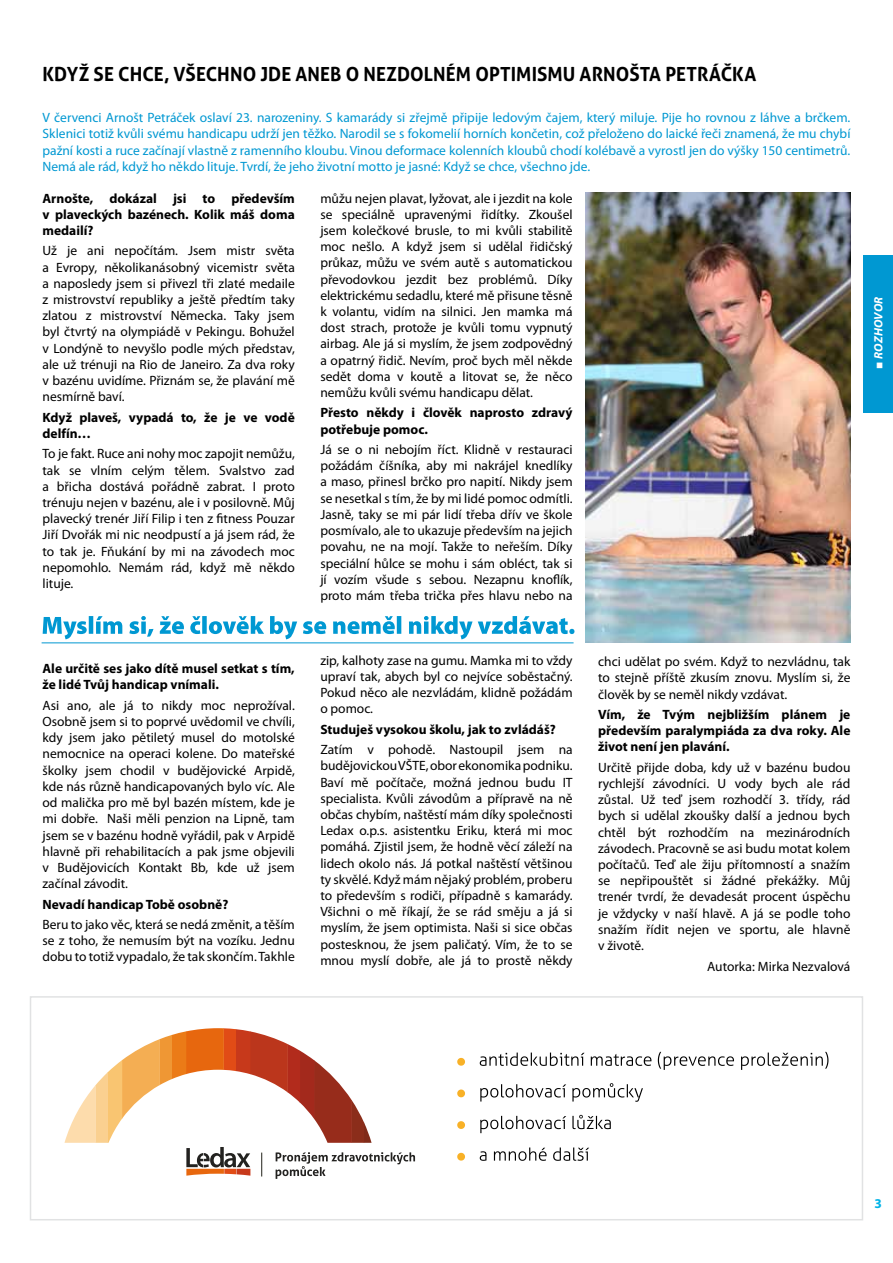
<style>
.page{position:relative;width:893px;height:1263px;background:#fff}
.page>*{position:absolute;margin:0;border:0;box-sizing:border-box;transform-origin:0 0}
.t1{font:700 19.5px "Aller";letter-spacing:.005em;color:#000;scale:.96 1}
.t2{font:13.5px/16.2px "Myriad Pro";color:#000;text-align:justify}
.t3{font:13.5px/16.2px "Myriad Pro";color:#0098d2;text-align:justify}
.t4{font:700 13.5px/16.2px "Myriad Pro";color:#000}
.t5{font:700 13.5px "Myriad Pro";color:#00b3e7}
.t6{font:italic 700 12px "Myriad Pro";letter-spacing:.02em;color:#fff}
.s1{font-family:"Arial";font-weight:400}
</style>
<div class="page">
<img style="left:585px;top:192px;width:266px;height:451px">
<div style="left:863px;top:255px;width:30px;height:157px;background:#0098d2"></div>
<svg style="left:43px;top:616px;width:531px;height:23px"></svg>
<hr style="left:42px;top:642px;width:532px;height:1px;background:#0098d2">
<svg style="left:457px;top:1058px;width:8px;height:8px"></svg>
<svg style="left:457px;top:1089px;width:8px;height:8px"></svg>
<svg style="left:457px;top:1121px;width:8px;height:8px"></svg>
<svg style="left:457px;top:1153px;width:8px;height:7px"></svg>
<svg style="left:480px;top:1052px;width:105px;height:14px"></svg>
<svg style="left:591px;top:1054px;width:60px;height:12px"></svg>
<svg style="left:658px;top:1052px;width:76px;height:18px"></svg>
<svg style="left:741px;top:1052px;width:87px;height:18px"></svg>
<svg style="left:480px;top:1084px;width:86px;height:17px"></svg>
<svg style="left:572px;top:1083px;width:71px;height:19px"></svg>
<svg style="left:480px;top:1116px;width:86px;height:17px"></svg>
<svg style="left:572px;top:1115px;width:39px;height:14px"></svg>
<svg style="left:480px;top:1151px;width:6px;height:10px"></svg>
<svg style="left:494px;top:1147px;width:53px;height:14px"></svg>
<svg style="left:553px;top:1147px;width:36px;height:14px"></svg>
<svg style="left:64px;top:1028px;width:351px;height:151px"></svg>
<div style="left:30px;top:996px;width:833px;height:224px;border:2px solid #e1e2e3"></div>
<h1 class="t1" style="left:43px;top:62px;width:13px">Když</h1>
<h1 class="t1" style="left:94px;top:62px;width:692px">se chce, všechno jde aneb o nezdolném optimismu arnošta petráčka</h1>
<p class="t3" style="left:43px;top:109px;width:809px">V červenci Arnošt Petráček oslaví 23. narozeniny. S kamarády si zřejmě připije ledovým čajem, který miluje. Pije ho rovnou z láhve a brčkem.<br>Sklenici totiž kvůli svému handicapu udrží jen těžko. Narodil se s fokomelií horních končetin, což přeloženo do laické řeči znamená, že mu chybí pažní kosti a ruce začínají vlastně z ramenního kloubu. Vinou deformace kolenních kloubů chodí kolébavě a vyrostl jen do výšky 150 centimetrů.<br>Nemá ale rád, když ho někdo lituje. Tvrdí, že jeho životní motto je jasné: Když se chce, všechno jde.</p>
<p class="t4" style="left:43px;top:189px;width:254px;text-align:justify">Arnošte, dokázal jsi to především v plaveckých bazénech. Kolik máš doma medailí?</p>
<p class="t2" style="left:43px;top:243px;width:254px">Už je ani nepočítám. Jsem mistr světa a Evropy, několikanásobný vicemistr světa a naposledy jsem si přivezl tři zlaté medaile z mistrovství republiky a ještě předtím taky zlatou z mistrovství Německa. Taky jsem byl čtvrtý na olympiádě v Pekingu. Bohužel v Londýně to nevyšlo podle mých představ, ale už trénuji na Rio de Janeiro. Za dva roky v bazénu uvidíme. Přiznám se, že plavání mě nesmírně baví.</p>
<p class="t4" style="left:43px;top:409px;width:254px">Když plaveš, vypadá to, že je ve vodě delfín…</p>
<p class="t2" style="left:43px;top:445px;width:254px">To je fakt. Ruce ani nohy moc zapojit nemůžu, tak se vlním celým tělem. Svalstvo zad a břicha dostává pořádně zabrat. I proto trénuju nejen v bazénu, ale i v posilovně. Můj plavecký trenér Jiří Filip i ten z fitness Pouzar Jiří Dvořák mi nic neodpustí a já jsem rád, že to tak je. Fňukání by mi na závodech moc nepomohlo. Nemám rád, když mě někdo lituje.</p>
<p class="t4" style="left:43px;top:660px;width:254px">Ale určitě ses jako dítě musel setkat s tím, že lidé Tvůj handicap vnímali.</p>
<p class="t2" style="left:43px;top:697px;width:254px">Asi ano, ale já to nikdy moc neprožíval.<br>Osobně jsem si to poprvé uvědomil ve chvíli, kdy jsem jako pětiletý musel do motolské nemocnice na operaci kolene. Do mateřské školky jsem chodil v budějovické Arpidě, kde nás různě handicapovaných bylo víc. Ale od malička pro mě byl bazén místem, kde je mi dobře. Naši měli penzion na Lipně, tam jsem se v bazénu hodně vyřádil, pak v Arpidě hlavně při rehabilitacích a pak jsme objevili v Budějovicích Kontakt Bb, kde už jsem začínal závodit.</p>
<p class="t4" style="left:43px;top:895px;width:187px">Nevadí handicap Tobě osobně?</p>
<p class="t2" style="left:43px;top:916px;width:254px">Beru to jako věc, která se nedá změnit, a těším se z toho, že nemusím být na vozíku. Jednu dobu to totiž vypadalo, že tak skončím. Takhle</p>
<p class="t2" style="left:320px;top:190px;width:254px">můžu nejen plavat, lyžovat, ale i jezdit na kole se speciálně upravenými řidítky. Zkoušel jsem kolečkové brusle, to mi kvůli stabilitě moc nešlo. A když jsem si udělal řidičský průkaz, můžu ve svém autě s automatickou převodovkou jezdit bez problémů. Díky elektrickému sedadlu, které mě přisune těsně k volantu, vidím na silnici. Jen mamka má dost strach, protože je kvůli tomu vypnutý airbag. Ale já si myslím, že jsem zodpovědný a opatrný řidič. Nevím, proč bych měl někde sedět doma v koutě a litovat se, že něco nemůžu kvůli svému handicapu dělat.</p>
<p class="t4" style="left:320px;top:404px;width:254px">Přesto někdy i člověk naprosto zdravý potřebuje pomoc.</p>
<p class="t2" style="left:320px;top:441px;width:254px">Já se o ni nebojím říct. Klidně v restauraci požádám číšníka, aby mi nakrájel knedlíky a maso, přinesl brčko pro napití. Nikdy jsem se nesetkal s tím, že by mi lidé pomoc odmítli.<br>Jasně, taky se mi pár lidí třeba dřív ve škole posmívalo, ale to ukazuje především na jejich povahu, ne na mojí. Takže to neřeším. Díky speciální hůlce se mohu i sám obléct, tak si jí vozím všude s sebou. Nezapnu knoflík, proto mám třeba trička přes hlavu nebo na</p>
<p class="t2" style="left:320px;top:652px;width:254px">zip, kalhoty zase na gumu. Mamka mi to vždy upraví tak, abych byl co nejvíce soběstačný.<br>Pokud něco ale nezvládám, klidně požádám o pomoc.</p>
<p class="t4" style="left:320px;top:721px;width:237px">Studuješ vysokou školu, jak to zvládáš?</p>
<p class="t2" style="left:320px;top:741px;width:254px">Zatím v pohodě. Nastoupil jsem na budějovickou VŠTE, obor ekonomika podniku.<br>Baví mě počítače, možná jednou budu IT specialista. Kvůli závodům a přípravě na ně občas chybím, naštěstí mám díky společnosti Ledax o.p.s. asistentku Eriku, která mi moc pomáhá. Zjistil jsem, že hodně věcí záleží na lidech okolo nás. Já potkal naštěstí většinou ty skvělé. Když mám nějaký problém, proberu to především s rodiči, případně s kamarády.<br>Všichni o mě říkají, že se rád směju a já si myslím, že jsem optimista. Naši si sice občas postesknou, že jsem paličatý. Vím, že to se mnou myslí dobře, ale já to prostě někdy</p>
<p class="t2" style="left:598px;top:653px;width:254px">chci udělat po svém. Když to nezvládnu, tak to stejně příště zkusím znovu. Myslím si, že člověk by se neměl nikdy vzdávat.</p>
<p class="t4" style="left:598px;top:706px;width:254px;text-align:justify">Vím, že Tvým nejbližším plánem je především paralympiáda za dva roky. Ale život není jen plavání.</p>
<p class="t2" style="left:598px;top:759px;width:254px">Určitě přijde doba, kdy už v bazénu budou rychlejší závodníci. U vody bych ale rád zůstal. Už teď jsem rozhodčí 3. třídy, rád bych si udělal zkoušky další a jednou bych chtěl být rozhodčím na mezinárodních závodech. Pracovně se asi budu motat kolem počítačů. Teď ale žiju přítomností a snažím se nepřipouštět si žádné překážky. Můj trenér tvrdí, že devadesát procent úspěchu je vždycky v naší hlavě. A já se podle toho snažím řídit nejen ve sportu, ale hlavně v životě.</p>
<p class="t2" style="left:707px;top:958px;width:145px">Autorka: Mirka Nezvalová</p>
<p class="t6" style="left:871px;top:369px;width:74px;rotate:-90deg"><span class="s1">■</span> ROZHOVOR</p>
<p class="t5" style="left:874px;top:1195px;width:9px">3</p>
</div>
